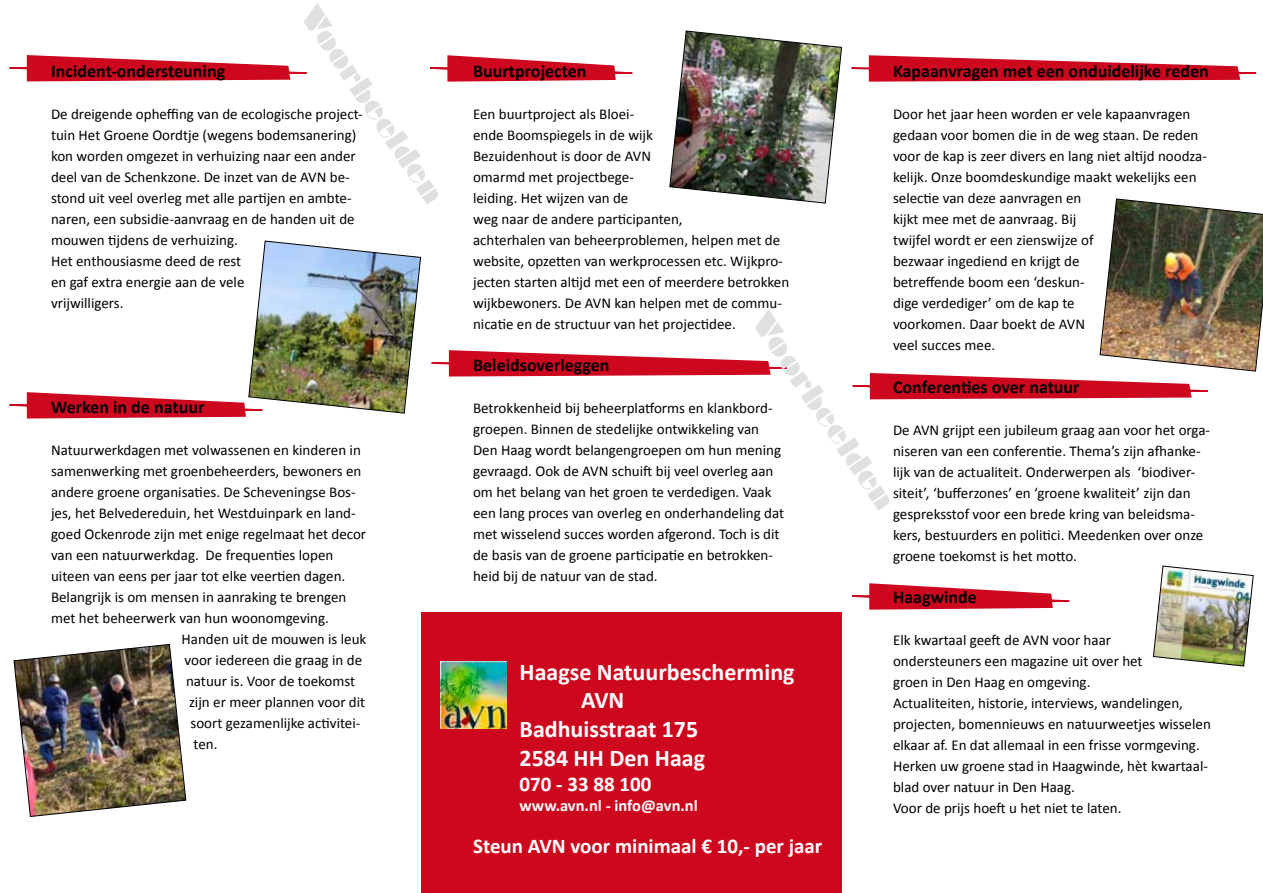
<style>
.page{position:relative;width:1263px;height:893px;background:#fff}
.page>*{position:absolute;margin:0;border:0;box-sizing:border-box;transform-origin:0 0}
.t1{font:28.5px "Braggadocio";color:#dfe0e1}
.t2{font:700 24px "Calibri";color:#fff}
.t3{font:700 21px "Calibri";color:#fff}
.t4{font:700 18px "Calibri";color:#000}
.t5{font:700 16.5px "Calibri";color:#fff}
.t6{font:15px/21px "Calibri";color:#000}
</style>
<div class="page">
<svg style="left:851px;top:55px;width:406px;height:27px"></svg>
<svg style="left:431px;top:350px;width:356px;height:27px"></svg>
<svg style="left:9px;top:55px;width:298px;height:27px"></svg>
<svg style="left:852px;top:583px;width:218px;height:27px"></svg>
<img style="left:9px;top:240px;width:412px;height:179px">
<img style="left:13px;top:644px;width:174px;height:173px">
<img style="left:430px;top:30px;width:412px;height:174px">
<img style="left:852px;top:198px;width:411px;height:202px">
<img style="left:1152px;top:565px;width:102px;height:102px">
<div style="left:421px;top:613px;width:421px;height:280px;background:#cd071e"></div>
<img style="left:441px;top:662px;width:66px;height:67px">
<h1 class="t1" style="left:322px;top:-1px;width:231px;rotate:56deg">Voorbeelden</h1>
<p class="t4" style="left:51px;top:60px;width:176px">Incident-ondersteuning</p>
<p class="t6" style="left:51px;top:103px;width:313px">De dreigende opheffing van de ecologische project&shy;tuin Het Groene Oordtje (wegens bodemsanering) kon worden omgezet in verhuizing naar een ander deel van de Schenkzone. De inzet van de AVN be&shy;stond uit veel overleg met alle partijen en ambte&shy;naren, een subsidie-aanvraag en de handen uit de mouwen tijdens de verhuizing.<br>Het enthousiasme deed de rest<br>en gaf extra energie aan de vele<br>vrijwilligers.</p>
<p class="t4" style="left:51px;top:396px;width:155px">Werken in de natuur</p>
<p class="t6" style="left:51px;top:439px;width:311px">Natuurwerkdagen met volwassenen en kinderen in</p>
<p class="t6" style="left:51px;top:460px;width:312px">samenwerking met groenbeheerders, bewoners en</p>
<p class="t6" style="left:51px;top:481px;width:306px">andere groene organisaties. De Scheveningse Bos-</p>
<p class="t6" style="left:51px;top:502px;width:306px">jes, het Belvedereduin, het Westduinpark en land-</p>
<p class="t6" style="left:51px;top:523px;width:317px">goed Ockenrode zijn met enige regelmaat het decor</p>
<p class="t6" style="left:51px;top:544px;width:284px">van een natuurwerkdag. De frequenties lopen</p>
<p class="t6" style="left:51px;top:565px;width:296px">uiteen van eens per jaar tot elke veertien dagen.</p>
<p class="t6" style="left:51px;top:586px;width:297px">Belangrijk is om mensen in aanraking te brengen</p>
<p class="t6" style="left:51px;top:607px;width:279px">met het beheerwerk van hun woonomgeving.</p>
<p class="t6" style="left:182px;top:628px;width:186px">Handen uit de mouwen is leuk</p>
<p class="t6" style="left:185px;top:649px;width:179px">voor iedereen die graag in de</p>
<p class="t6" style="left:186px;top:670px;width:171px">natuur is. Voor de toekomst</p>
<p class="t6" style="left:189px;top:691px;width:178px">zijn er meer plannen voor dit</p>
<p class="t6" style="left:191px;top:712px;width:171px">soort gezamenlijke activitei-</p>
<p class="t6" style="left:194px;top:733px;width:25px">ten.</p>
<p class="t4" style="left:893px;top:60px;width:317px">Kapaanvragen met een onduidelijke reden</p>
<p class="t6" style="left:893px;top:103px;width:316px">Door het jaar heen worden er vele kapaanvragen gedaan voor bomen die in de weg staan. De reden voor de kap is zeer divers en lang niet altijd noodza&shy;kelijk. Onze boomdeskundige maakt wekelijks een selectie van deze aanvragen en<br>kijkt mee met de aanvraag. Bij<br>twijfel wordt er een zienswijze of<br>bezwaar ingediend en krijgt de<br>betreffende boom een ‘deskun-<br>dige verdediger’ om de kap te<br>voorkomen. Daar boekt de AVN<br>veel succes mee.</p>
<p class="t4" style="left:893px;top:376px;width:188px">Conferenties over natuur</p>
<p class="t6" style="left:893px;top:419px;width:319px">De AVN grijpt een jubileum graag aan voor het orga&shy;niseren van een conferentie. Thema’s zijn afhanke&shy;lijk van de actualiteit. Onderwerpen als ‘biodiver&shy;siteit’, ‘bufferzones’ en ‘groene kwaliteit’ zijn dan gespreksstof voor een brede kring van beleidsma&shy;kers, bestuurders en politici. Meedenken over onze groene toekomst is het motto.</p>
<p class="t4" style="left:893px;top:586px;width:85px">Haagwinde</p>
<p class="t6" style="left:893px;top:629px;width:319px">Elk kwartaal geeft de AVN voor haar<br>ondersteuners een magazine uit over het<br>groen in Den Haag en omgeving.<br>Actualiteiten, historie, interviews, wandelingen, projecten, bomennieuws en natuurweetjes wisselen elkaar af. En dat allemaal in een frisse vormgeving.<br>Herken uw groene stad in Haagwinde, hèt kwartaal&shy;blad over natuur in Den Haag.<br>Voor de prijs hoeft u het niet te laten.</p>
<p class="t4" style="left:473px;top:60px;width:115px">Buurtprojecten</p>
<p class="t6" style="left:473px;top:103px;width:318px">Een buurtproject als Bloei-<br>ende Boomspiegels in de wijk<br>Bezuidenhout is door de AVN<br>omarmd met projectbege-<br>leiding. Het wijzen van de<br>weg naar de andere participanten,<br>achterhalen van beheerproblemen, helpen met de website, opzetten van werkprocessen etc. Wijkpro&shy;jecten starten altijd met een of meerdere betrokken wijkbewoners. De AVN kan helpen met de commu&shy;nicatie en de structuur van het projectidee.</p>
<p class="t4" style="left:473px;top:354px;width:138px">Beleidsoverleggen</p>
<p class="t6" style="left:473px;top:397px;width:313px">Betrokkenheid bij beheerplatforms en klankbord&shy;groepen. Binnen de stedelijke ontwikkeling van Den Haag wordt belangengroepen om hun mening gevraagd. Ook de AVN schuift bij veel overleg aan om het belang van het groen te verdedigen. Vaak een lang proces van overleg en onderhandeling dat met wisselend succes worden afgerond. Toch is dit de basis van de groene participatie en betrokken&shy;heid bij de natuur van de stad.</p>
<h1 class="t1" style="left:774px;top:306px;width:231px;rotate:56deg">Voorbeelden</h1>
<h2 class="t2" style="left:519px;top:657px;width:277px">Haagse Natuurbescherming</h2>
<h2 class="t2" style="left:581px;top:686px;width:45px">AVN</h2>
<h2 class="t2" style="left:519px;top:714px;width:180px">Badhuisstraat 175</h2>
<h2 class="t2" style="left:519px;top:743px;width:187px">2584 HH Den Haag</h2>
<h3 class="t3" style="left:519px;top:771px;width:133px">070 - 33 88 100</h3>
<p class="t5" style="left:519px;top:795px;width:180px">www.avn.nl - info@avn.nl</p>
<h3 class="t3" style="left:473px;top:833px;width:351px">Steun AVN voor minimaal € 10,- per jaar</h3>
</div>
